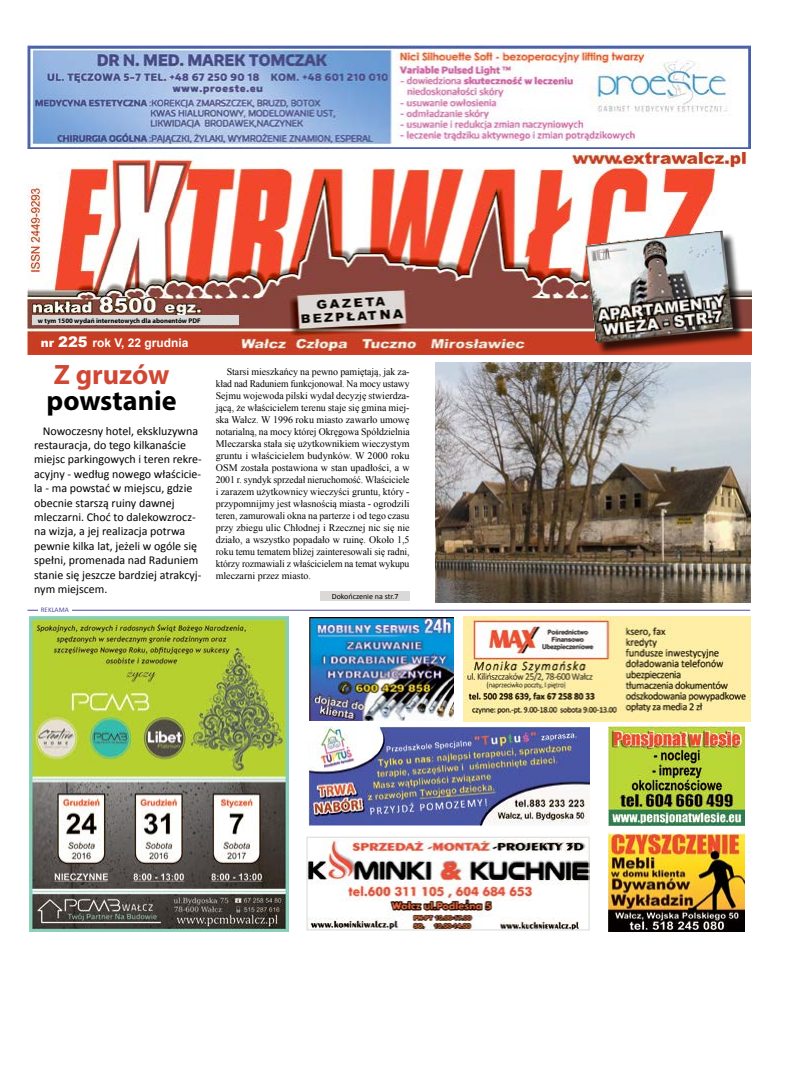
<style>
.page{position:relative;width:794px;height:1092px;background:#fff}
.page>*{position:absolute;margin:0;border:0;box-sizing:border-box;transform-origin:0 0}
.t1{font:700 28.1px "Myriad Pro";color:#000}
.t2{font:700 28.1px "Myriad Pro";letter-spacing:-.005em;color:#d14733}
.t3{font:12px/14.4px "Calibri";color:#000}
.t4{font:700 12px "Arial";color:#fff}
.t5{font:10px/12px "Times New Roman";letter-spacing:-.01em;color:#000;text-align:justify}
.t6{font:8px "Calibri";color:#000}
.t7{font:7px "Calibri";color:#4d4a9d}
.t8{font:700 6.8px "Myriad Pro";color:#000}
.s1{font-weight:900}
.s2{font-weight:900;font-size:14.6px}
</style>
<div class="page">
<img style="left:27px;top:45px;width:723px;height:104px">
<hr style="left:27px;top:610px;width:723px;height:1px;background:#4d4a9d">
<div style="left:38px;top:606px;width:33px;height:7px;background:#fff"></div>
<div style="left:320px;top:590px;width:89px;height:10px;background:#dbd9d7"></div>
<img style="left:27px;top:152px;width:724px;height:202px">
<div style="left:587px;top:232px;width:158px;height:123px;background:#000;opacity:.75"></div>
<img style="left:585px;top:230px;width:148px;height:113px">
<img style="left:608px;top:833px;width:137px;height:98px">
<img style="left:608px;top:726px;width:137px;height:99px">
<img style="left:308px;top:726px;width:281px;height:99px">
<img style="left:309px;top:618px;width:144px;height:102px">
<img style="left:308px;top:838px;width:279px;height:90px">
<div style="left:306px;top:836px;width:283px;height:94px;border:1px solid #dbd9d7"></div>
<div style="left:32px;top:315px;width:207px;height:10px;background:#dbd9d7"></div>
<img style="left:29px;top:616px;width:259px;height:315px">
<img style="left:464px;top:616px;width:286px;height:105px">
<img style="left:435px;top:363px;width:315px;height:240px">
<p class="t8" style="left:38px;top:316px;width:164px">w tym 1500 wydań internetowych dla abonentów PDF</p>
<p class="t4" style="left:41px;top:335px;width:149px"><span class="s1">nr</span> <span class="s2">225</span> rok V, 22 grudnia</p>
<h1 class="t2" style="left:54px;top:356px;width:117px">Z gruzów</h1>
<h1 class="t1" style="left:47px;top:382px;width:132px">powstanie</h1>
<p class="t3" style="left:34px;top:423px;width:169px;text-indent:9px">Nowoczesny hotel, ekskluzywna restauracja, do tego kilkanaście miejsc parkingowych i teren rekre&shy;acyjny - według nowego właścicie&shy;la - ma powstać w miejscu, gdzie obecnie starszą ruiny dawnej mleczarni. Choć to dalekowzrocz&shy;na wizja, a jej realizacja potrwa pewnie kilka lat, jeżeli w ogóle się spełni, promenada nad Raduniem stanie się jeszcze bardziej atrakcyj&shy;nym miejscem.</p>
<p class="t7" style="left:41px;top:605px;width:29px">REKLAMA</p>
<p class="t5" style="left:216px;top:365px;width:195px;text-indent:11px">Starsi mieszkańcy na pewno pamiętają, jak za&shy;kład nad Raduniem funkcjonował. Na mocy ustawy Sejmu wojewoda pilski wydał decyzję stwierdza&shy;jącą, że właścicielem terenu staje się gmina miej&shy;ska Wałcz. W 1996 roku miasto zawarło umowę notarialną, na mocy której Okręgowa Spółdzielnia Mleczarska stała się użytkownikiem wieczystym gruntu i właścicielem budynków. W 2000 roku OSM została postawiona w stan upadłości, a w 2001 r. syndyk sprzedał nieruchomość. Właściciele i zarazem użytkownicy wieczyści gruntu, który - przypomnijmy jest własnością miasta - ogrodzili teren, zamurowali okna na parterze i od tego czasu przy zbiegu ulic Chłodnej i Rzecznej nic się nie działo, a wszystko popadało w ruinę. Około 1,5 roku temu tematem bliżej zainteresowali się radni, którzy rozmawiali z właścicielem na temat wykupu mleczarni przez miasto.</p>
<p class="t6" style="left:332px;top:591px;width:68px">Dokończenie na str.7</p>
</div>
